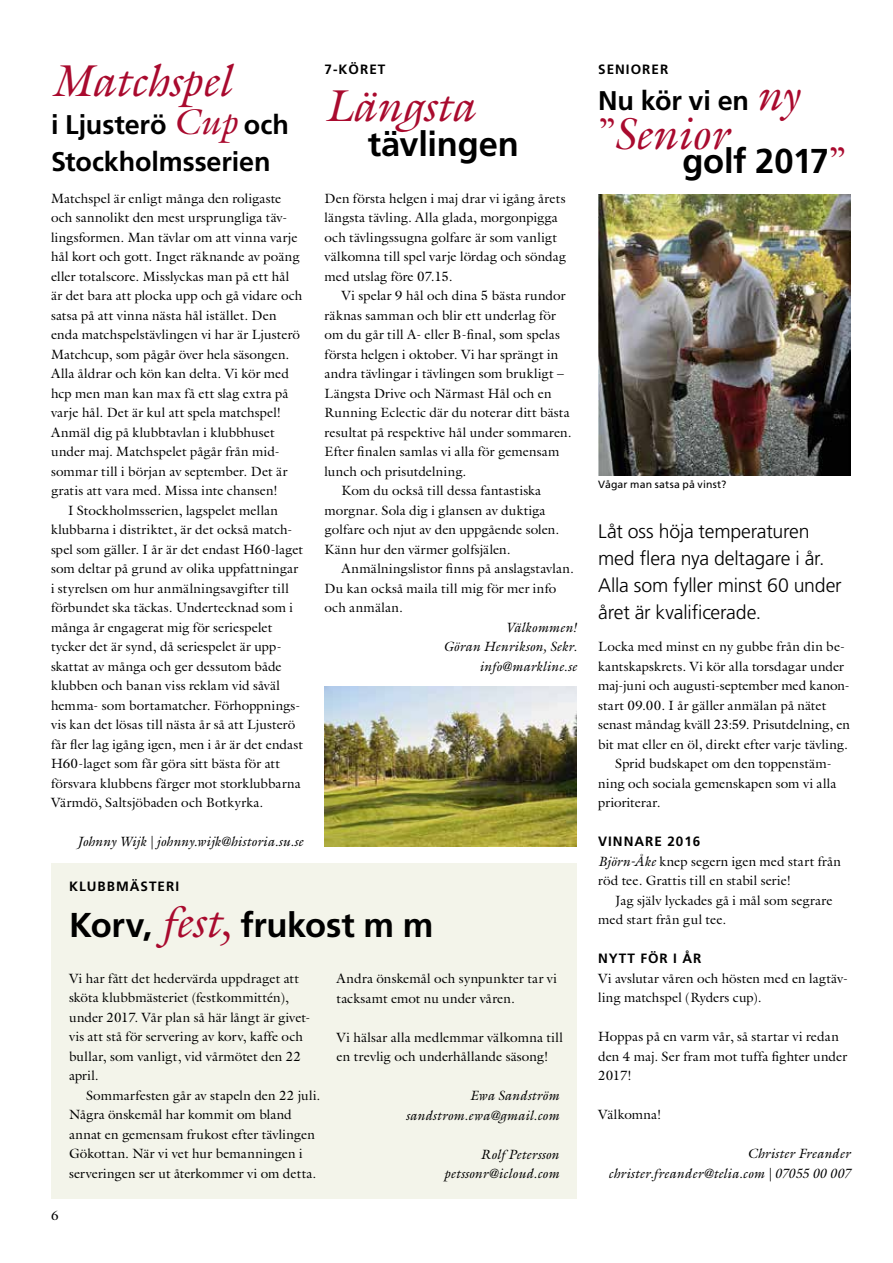
<style>
.page{position:relative;width:893px;height:1263px;background:#fff}
.page>*{position:absolute;margin:0;border:0;box-sizing:border-box;transform-origin:0 0}
.t1{font:italic 45px "Galliard Std";letter-spacing:-.005em;color:#a90a2e}
.t2{font:700 34.5px "Frutiger LT Std";letter-spacing:-.01em;color:#000}
.t3{font:700 27px/37.5px "Frutiger LT Std";letter-spacing:-.005em;color:#000}
.t4{font:300 19.5px/27px "Frutiger LT Std";letter-spacing:-.01em;color:#000}
.t5{font:13.5px/19.5px "Galliard Std";letter-spacing:.005em;color:#000}
.t6{font:italic 13.5px/19.5px "Galliard Std";letter-spacing:.01em;color:#000;text-align:right}
.t7{font:700 13.5px "Frutiger LT Std";letter-spacing:.075em;color:#000}
.t8{font:10.5px "Frutiger LT Std";letter-spacing:.015em;color:#000}
.s1{font-family:"Galliard Std";font-weight:400;font-style:italic;font-size:36px;color:#a90a2e}
.s2{font-family:"Galliard Std";font-weight:400;font-style:italic;font-size:45px;color:#a90a2e}
.s3{font-family:"Galliard";font-weight:400;color:#a90a2e}
.s4{font-style:italic}
</style>
<div class="page">
<div style="left:51px;top:863px;width:526px;height:336px;background:#f3f4ea"></div>
<img style="left:598px;top:194px;width:252px;height:281px">
<img style="left:325px;top:687px;width:252px;height:159px">
<h1 class="t1" style="left:51px;top:53px;width:181px">Matchspel</h1>
<h3 class="t3" style="left:51px;top:106px;width:239px">i Ljusterö <span class="s1">Cup</span> och<br>Stockholmsserien</h3>
<p class="t5" style="left:51px;top:188px;width:232px">Matchspel är enligt många den roligaste</p>
<p class="t5" style="left:51px;top:208px;width:238px">och sannolikt den mest ursprungliga täv-</p>
<p class="t5" style="left:51px;top:227px;width:248px">lingsformen. Man tävlar om att vinna varje</p>
<p class="t5" style="left:51px;top:247px;width:250px">hål kort och gott. Inget räknande av poäng</p>
<p class="t5" style="left:51px;top:266px;width:240px">eller totalscore. Misslyckas man på ett hål</p>
<p class="t5" style="left:51px;top:286px;width:253px">är det bara att plocka upp och gå vidare och</p>
<p class="t5" style="left:51px;top:305px;width:227px">satsa på att vinna nästa hål istället. Den</p>
<p class="t5" style="left:51px;top:325px;width:251px">enda matchspelstävlingen vi har är Ljusterö</p>
<p class="t5" style="left:51px;top:344px;width:240px">Matchcup, som pågår över hela säsongen.</p>
<p class="t5" style="left:51px;top:364px;width:240px">Alla åldrar och kön kan delta. Vi kör med</p>
<p class="t5" style="left:51px;top:383px;width:239px">hcp men man kan max få ett slag extra på</p>
<p class="t5" style="left:51px;top:403px;width:232px">varje hål. Det är kul att spela matchspel!</p>
<p class="t5" style="left:51px;top:422px;width:225px">Anmäl dig på klubbtavlan i klubbhuset</p>
<p class="t5" style="left:51px;top:442px;width:230px">under maj. Matchspelet pågår från mid-</p>
<p class="t5" style="left:51px;top:461px;width:238px">sommar till i början av september. Det är</p>
<p class="t5" style="left:51px;top:481px;width:228px">gratis att vara med. Missa inte chansen!</p>
<p class="t5" style="left:68px;top:500px;width:212px">I Stockholmsserien, lagspelet mellan</p>
<p class="t5" style="left:51px;top:520px;width:243px">klubbarna i distriktet, är det också match-</p>
<p class="t5" style="left:51px;top:539px;width:254px">spel som gäller. I år är det endast H60-laget</p>
<p class="t5" style="left:51px;top:559px;width:249px">som deltar på grund av olika uppfattningar</p>
<p class="t5" style="left:51px;top:578px;width:239px">i styrelsen om hur anmälningsavgifter till</p>
<p class="t5" style="left:51px;top:598px;width:244px">förbundet ska täckas. Undertecknad som i</p>
<p class="t5" style="left:51px;top:617px;width:223px">många år engagerat mig för seriespelet</p>
<p class="t5" style="left:51px;top:637px;width:232px">tycker det är synd, då seriespelet är upp-</p>
<p class="t5" style="left:51px;top:656px;width:232px">skattat av många och ger dessutom både</p>
<p class="t5" style="left:51px;top:676px;width:231px">klubben och banan viss reklam vid såväl</p>
<p class="t5" style="left:51px;top:695px;width:251px">hemma- som bortamatcher. Förhoppnings-</p>
<p class="t5" style="left:51px;top:715px;width:246px">vis kan det lösas till nästa år så att Ljusterö</p>
<p class="t5" style="left:51px;top:734px;width:254px">får fler lag igång igen, men i år är det endast</p>
<p class="t5" style="left:51px;top:754px;width:231px">H60-laget som får göra sitt bästa för att</p>
<p class="t5" style="left:51px;top:773px;width:251px">försvara klubbens färger mot storklubbarna</p>
<p class="t5" style="left:51px;top:793px;width:214px">Värmdö, Saltsjöbaden och Botkyrka.</p>
<p class="t6" style="left:77px;top:832px;width:228px">Johnny Wijk | johnny.wijk@historia.su.se</p>
<p class="t7" style="left:69px;top:879px;width:112px">KLUBBMÄSTERI</p>
<p class="t7" style="left:325px;top:61px;width:62px">7-KÖRET</p>
<h1 class="t1" style="left:325px;top:78px;width:152px">Längsta</h1>
<h2 class="t2" style="left:368px;top:124px;width:153px">tävlingen</h2>
<p class="t5" style="left:325px;top:188px;width:243px">Den första helgen i maj drar vi igång årets längsta tävling. Alla glada, morgonpigga och tävlingssugna golfare är som vanligt välkomna till spel varje lördag och söndag med utslag före 07.15.</p>
<p class="t5" style="left:342px;top:286px;width:225px">Vi spelar 9 hål och dina 5 bästa rundor</p>
<p class="t5" style="left:325px;top:305px;width:233px">räknas samman och blir ett underlag för</p>
<p class="t5" style="left:325px;top:325px;width:237px">om du går till A- eller B-final, som spelas</p>
<p class="t5" style="left:325px;top:344px;width:235px">första helgen i oktober. Vi har sprängt in</p>
<p class="t5" style="left:325px;top:364px;width:241px">andra tävlingar i tävlingen som brukligt –</p>
<p class="t5" style="left:325px;top:383px;width:228px">Längsta Drive och Närmast Hål och en</p>
<p class="t5" style="left:325px;top:403px;width:247px">Running Eclectic där du noterar ditt bästa</p>
<p class="t5" style="left:325px;top:422px;width:248px">resultat på respektive hål under sommaren.</p>
<p class="t5" style="left:325px;top:442px;width:236px">Efter finalen samlas vi alla för gemensam</p>
<p class="t5" style="left:325px;top:461px;width:143px">lunch och prisutdelning.</p>
<p class="t5" style="left:342px;top:481px;width:201px">Kom du också till dessa fantastiska</p>
<p class="t5" style="left:325px;top:500px;width:222px">morgnar. Sola dig i glansen av duktiga</p>
<p class="t5" style="left:325px;top:520px;width:236px">golfare och njut av den uppgående solen.</p>
<p class="t5" style="left:325px;top:539px;width:188px">Känn hur den värmer golfsjälen.</p>
<p class="t5" style="left:342px;top:559px;width:234px">Anmälningslistor finns på anslagstavlan.</p>
<p class="t5" style="left:325px;top:578px;width:233px">Du kan också maila till mig för mer info</p>
<p class="t5" style="left:325px;top:598px;width:80px">och anmälan.</p>
<p class="t6" style="left:443px;top:617px;width:135px">Välkommen!<br>Göran Henrikson, Sekr. info@markline.se</p>
<h2 class="t2" style="left:69px;top:904px;width:366px">Korv, <span class="s2">fest,</span> frukost m m</h2>
<p class="t5" style="left:69px;top:968px;width:243px">Vi har fått det hedervärda uppdraget att sköta klubbmästeriet (festkommittén), under 2017. Vår plan så här långt är givet&shy;vis att stå för servering av korv, kaffe och bullar, som vanligt, vid vårmötet den 22 april.</p>
<p class="t5" style="left:69px;top:1085px;width:253px;text-indent:17px">Sommarfesten går av stapeln den 22 juli.<br>Några önskemål har kommit om bland annat en gemensam frukost efter tävlingen Gökottan. När vi vet hur bemanningen i serveringen ser ut återkommer vi om detta.</p>
<p class="t5" style="left:51px;top:1206px;width:9px">6</p>
<p class="t5" style="left:337px;top:968px;width:222px">Andra önskemål och synpunkter tar vi tacksamt emot nu under våren.</p>
<p class="t5" style="left:337px;top:1027px;width:228px">Vi hälsar alla medlemmar välkomna till en trevlig och underhållande säsong!</p>
<p class="t6" style="left:406px;top:1085px;width:155px">Ewa Sandström sandstrom.ewa@gmail.com</p>
<p class="t6" style="left:444px;top:1144px;width:117px">Rolf Petersson petssonr@icloud.com</p>
<p class="t7" style="left:598px;top:61px;width:72px">SENIORER</p>
<h3 class="t3" style="left:598px;top:82px;width:202px">Nu kör vi en <span class="s2">ny</span></h3>
<h1 class="t1" style="left:598px;top:106px;width:132px"><sup>”</sup>Senior</h1>
<h2 class="t2" style="left:682px;top:140px;width:166px">golf 2017<span class="s3">”</span></h2>
<p class="t8" style="left:598px;top:478px;width:130px">Vågar man satsa på vinst?</p>
<h3 class="t4" style="left:598px;top:518px;width:245px">Låt oss höja temperaturen med flera nya deltagare i år.<br>Alla som fyller minst 60 under året är kvalificerade.</h3>
<p class="t5" style="left:598px;top:637px;width:248px">Locka med minst en ny gubbe från din be-</p>
<p class="t5" style="left:598px;top:656px;width:247px">kantskapskrets. Vi kör alla torsdagar under</p>
<p class="t5" style="left:598px;top:676px;width:253px">maj-juni och augusti-september med kanon-</p>
<p class="t5" style="left:598px;top:695px;width:230px">start 09.00. I år gäller anmälan på nätet</p>
<p class="t5" style="left:598px;top:715px;width:253px">senast måndag kväll 23:59. Prisutdelning, en</p>
<p class="t5" style="left:598px;top:734px;width:251px">bit mat eller en öl, direkt efter varje tävling.</p>
<p class="t5" style="left:615px;top:754px;width:218px">Sprid budskapet om den toppenstäm-</p>
<p class="t5" style="left:598px;top:773px;width:240px">ning och sociala gemenskapen som vi alla</p>
<p class="t5" style="left:598px;top:793px;width:64px">prioriterar.</p>
<p class="t7" style="left:598px;top:834px;width:104px">VINNARE 2016</p>
<p class="t5" style="left:598px;top:851px;width:244px"><span class="s4">Björn-Åke</span> knep segern igen med start från röd tee. Grattis till en stabil serie!</p>
<p class="t5" style="left:598px;top:890px;width:236px;text-indent:17px">Jag själv lyckades gå i mål som segrare med start från gul tee.</p>
<p class="t7" style="left:598px;top:951px;width:105px">NYTT FÖR I ÅR</p>
<p class="t5" style="left:598px;top:968px;width:251px">Vi avslutar våren och hösten med en lagtäv&shy;ling matchspel (Ryders cup).</p>
<p class="t5" style="left:598px;top:1027px;width:251px">Hoppas på en varm vår, så startar vi redan den 4 maj. Ser fram mot tuffa fighter under<br>2017!</p>
<p class="t5" style="left:598px;top:1105px;width:65px">Välkomna!</p>
<p class="t6" style="left:608px;top:1144px;width:244px">Christer Freander christer.freander@telia.com | 07055 00 007</p>
</div>
